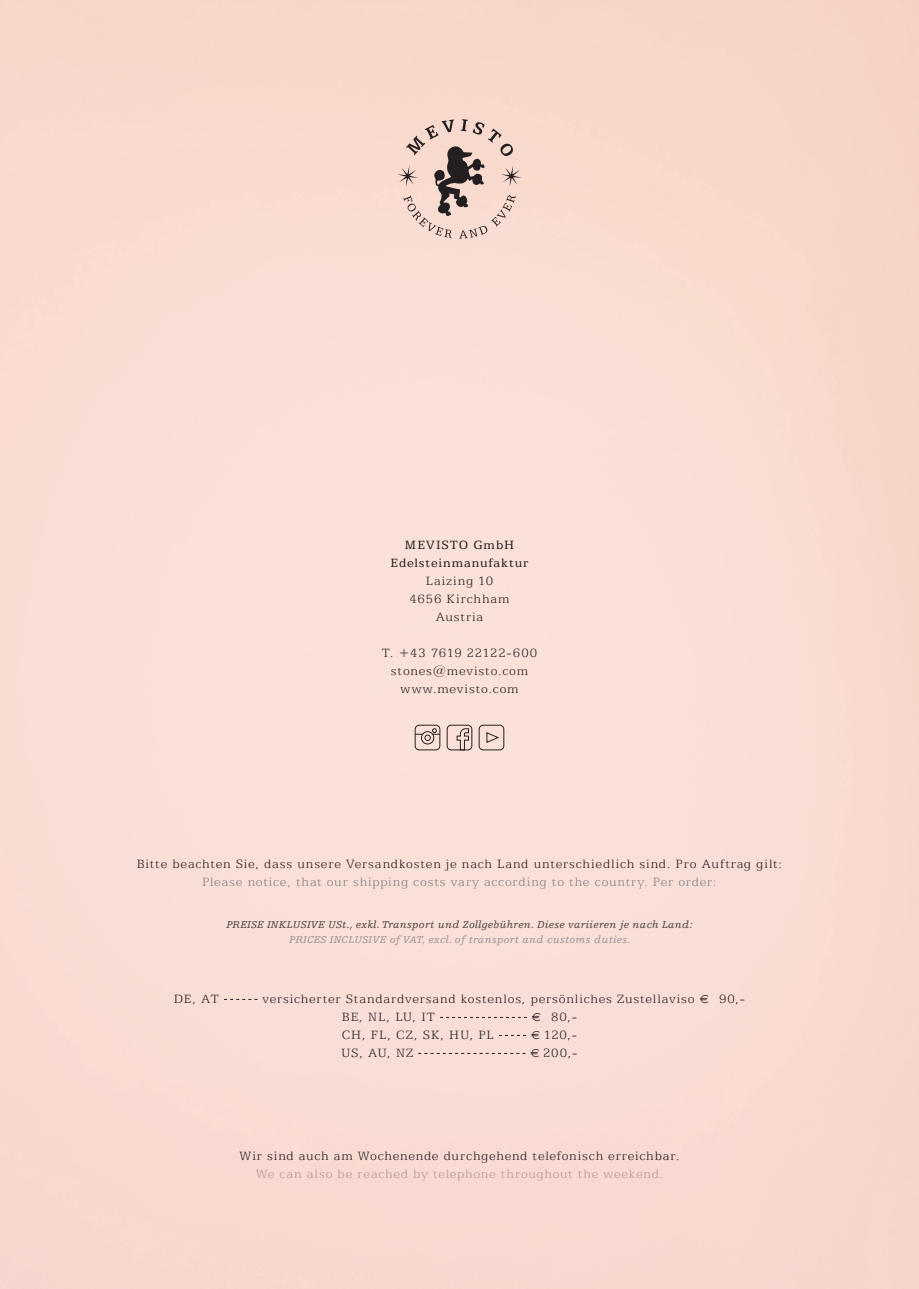
<style>
.page{position:relative;width:919px;height:1289px;background:#fff}
.page>*{position:absolute;margin:0;border:0;box-sizing:border-box;transform-origin:0 0}
.t1{font:300 13.5px/18px "Egyptian 505 BT";letter-spacing:.055em;color:#231f20;text-align:center}
.t2{font:300 13.5px "Egyptian 505 BT";letter-spacing:.055em;color:#808285}
.t3{font:300 13.5px "Egyptian 505 BT";letter-spacing:.05em;color:#b59994}
.t4{font:13.5px/18px "Egyptian 505 BT";letter-spacing:.065em;color:#231f20;text-align:center}
.t5{font:300 13.5px "Egyptian 505 BT";letter-spacing:.08em;color:#231f20}
.t6{font:italic 10.5px "Egyptienne FLT Std";letter-spacing:.03em;color:#231f20}
.t7{font:italic 10.5px "Egyptienne FLT Std";letter-spacing:.03em;color:#808285}
.s1{font-family:"Euro Logo";font-weight:400;font-size:12px}
</style>
<div class="page">
<img style="left:0;top:0;width:918px;height:1288px">
<svg style="left:397px;top:119px;width:125px;height:120px;background:#d7bdb3"></svg>
<div style="left:415px;top:724px;width:25px;height:26px;border:1px solid #231f20;border-radius:4px"></div>
<div style="left:421px;top:731px;width:13px;height:13px;border:1px solid #231f20;border-radius:50%"></div>
<svg style="left:415px;top:728px;width:25px;height:12px"></svg>
<svg style="left:456px;top:728px;width:13px;height:20px"></svg>
<div style="left:447px;top:724px;width:25px;height:26px;border:1px solid #231f20;border-radius:4px"></div>
<div style="left:478px;top:725px;width:26px;height:25px;border:1px solid #231f20;border-radius:4px"></div>
<svg style="left:486px;top:731px;width:13px;height:12px"></svg>
<svg style="left:224px;top:999px;width:33px;height:1px"></svg>
<svg style="left:440px;top:1017px;width:87px;height:1px"></svg>
<svg style="left:499px;top:1035px;width:27px;height:1px"></svg>
<svg style="left:418px;top:1053px;width:107px;height:1px"></svg>
<p class="t4" style="left:390px;top:535px;width:139px">MEVISTO GmbH<br>Edelsteinmanufaktur</p>
<p class="t1" style="left:409px;top:571px;width:102px">Laizing 10<br>4656 Kirchham<br>Austria</p>
<p class="t1" style="left:382px;top:643px;width:157px">T. +43 7619 22122-600 stones@mevisto.com www.mevisto.com</p>
<p class="t1" style="left:137px;top:854px;width:647px">Bitte beachten Sie, dass unsere Versandkosten je nach Land unterschiedlich sind. Pro Auftrag gilt:</p>
<p class="t2" style="left:202px;top:873px;width:516px">Please notice, that our shipping costs vary according to the country. Per order:</p>
<p class="t6" style="left:226px;top:919px;width:467px">PREISE INKLUSIVE USt., exkl. Transport und Zollgebühren. Diese variieren je nach Land:</p>
<p class="t7" style="left:289px;top:934px;width:342px">PRICES INCLUSIVE of VAT, excl. of transport and customs duties.</p>
<p class="t1" style="left:174px;top:989px;width:47px">DE, AT</p>
<p class="t1" style="left:342px;top:989px;width:405px;text-align:left;text-indent:-79px">versicherter Standardversand kostenlos, persönliches Zustellaviso <span class="s1">7</span> 90,-<br>BE, NL, LU, IT</p>
<p class="t1" style="left:532px;top:1007px;width:47px"><span class="s1">7</span> 80,-</p>
<p class="t5" style="left:342px;top:1026px;width:153px">CH, FL, CZ, SK, HU, PL</p>
<p class="t1" style="left:531px;top:1025px;width:47px"><span class="s1">7</span> 120,-</p>
<p class="t1" style="left:341px;top:1043px;width:73px">US, AU, NZ</p>
<p class="t1" style="left:530px;top:1043px;width:48px"><span class="s1">7</span> 200,-</p>
<p class="t1" style="left:239px;top:1146px;width:441px">Wir sind auch am Wochenende durchgehend telefonisch erreichbar.</p>
<p class="t3" style="left:256px;top:1166px;width:409px">We can also be reached by telephone throughout the weekend.</p>
</div>
